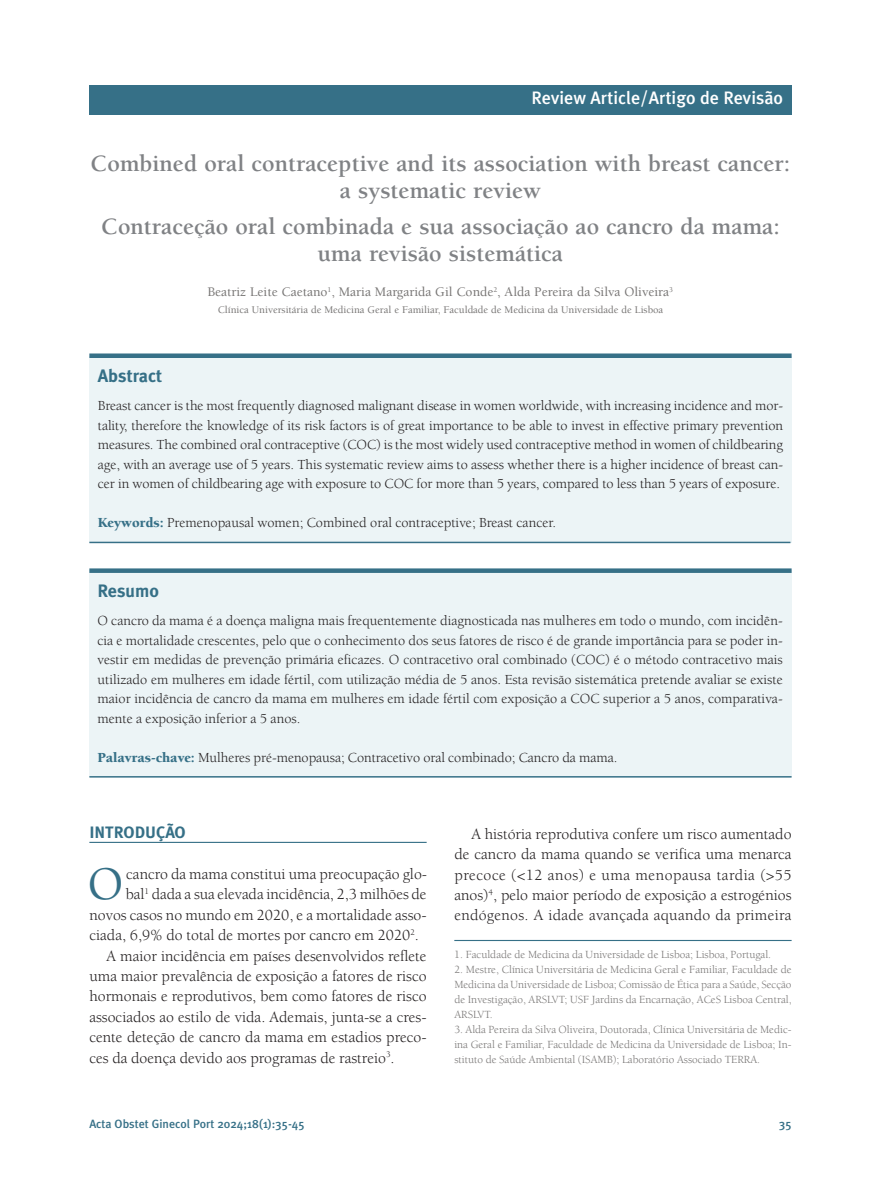
<style>
.page{position:relative;width:881px;height:1191px;background:#fff}
.page>*{position:absolute;margin:0;border:0;box-sizing:border-box;transform-origin:0 0}
.t1{font:500 47.85px "Berkeley";color:#367087}
.t2{font:700 24px/27px "Berkeley";color:#808285;text-align:center}
.t3{font:500 18px "Meta Plus";color:#fff}
.t4{font:700 18px "Meta Plus";color:#367087}
.t5{font:700 16.5px "Meta Plus";color:#367087}
.t6{font:15.75px/20.4px "Berkeley";color:#231f20;text-align:justify}
.t7{font:14.25px/19.5px "Berkeley";letter-spacing:-.005em;color:#231f20;text-align:justify}
.t8{font:500 13.5px "Berkeley";color:#777574}
.t9{font:500 12px "Meta Plus";color:#367087}
.t10{font:11.25px/15px "Berkeley";color:#777574;text-align:justify}
.t11{font:500 10.5px "Berkeley";color:#777574}
.s1{font-weight:900;color:#367087}
</style>
<div class="page">
<div style="left:89px;top:85px;width:702px;height:29px;background:#367087"></div>
<hr style="left:454px;top:940px;width:337px;height:1px;background:#367087">
<div style="left:89px;top:356px;width:702px;height:186px;background:#ecf4f6"></div>
<div style="left:89px;top:353px;width:702px;height:5px;background:#367087"></div>
<hr style="left:89px;top:541px;width:701px;height:2px;background:#367087">
<hr style="left:89px;top:842px;width:337px;height:1px;background:#367087">
<div style="left:89px;top:570px;width:702px;height:207px;background:#ecf4f6"></div>
<div style="left:89px;top:568px;width:702px;height:5px;background:#367087"></div>
<hr style="left:89px;top:776px;width:702px;height:1px;background:#367087">
<p class="t3" style="left:531px;top:88px;width:253px">Review Article/Artigo de Revisão</p>
<h2 class="t2" style="left:91px;top:152px;width:701px">Combined oral contraceptive and its association with breast cancer: a systematic review</h2>
<h2 class="t2" style="left:101px;top:214px;width:679px">Contraceção oral combinada e sua associação ao cancro da mama: uma revisão sistemática</h2>
<p class="t8" style="left:208px;top:286px;width:466px">Beatriz Leite Caetano<sup>1</sup>, Maria Margarida Gil Conde<sup>2</sup>, Alda Pereira da Silva Oliveira<sup>3</sup></p>
<p class="t11" style="left:218px;top:305px;width:447px">Clínica Universitária de Medicina Geral e Familiar, Faculdade de Medicina da Universidade de Lisboa</p>
<p class="t4" style="left:98px;top:365px;width:66px">Abstract</p>
<p class="t7" style="left:98px;top:397px;width:686px">Breast cancer is the most frequently diagnosed malignant disease in women worldwide, with increasing incidence and mor&shy;tality, therefore the knowledge of its risk factors is of great importance to be able to invest in effective primary prevention measures. The combined oral contraceptive (COC) is the most widely used contraceptive method in women of childbearing age, with an average use of 5 years. This systematic review aims to assess whether there is a higher incidence of breast can&shy;cer in women of childbearing age with exposure to COC for more than 5 years, compared to less than 5 years of exposure.</p>
<p class="t7" style="left:98px;top:514px;width:460px"><span class="s1">Keywords:</span> Premenopausal women; Combined oral contraceptive; Breast cancer.</p>
<p class="t4" style="left:97px;top:580px;width:63px">Resumo</p>
<p class="t7" style="left:97px;top:612px;width:686px">O cancro da mama é a doença maligna mais frequentemente diagnosticada nas mulheres em todo o mundo, com incidên&shy;cia e mortalidade crescentes, pelo que o conhecimento dos seus fatores de risco é de grande importância para se poder in&shy;vestir em medidas de prevenção primária eficazes. O contracetivo oral combinado (COC) é o método contracetivo mais utilizado em mulheres em idade fértil, com utilização média de 5 anos. Esta revisão sistemática pretende avaliar se existe maior incidência de cancro da mama em mulheres em idade fértil com exposição a COC superior a 5 anos, comparativa&shy;mente a exposição inferior a 5 anos.</p>
<p class="t7" style="left:97px;top:749px;width:521px"><span class="s1">Palavras-chave:</span> Mulheres pré-menopausa; Contracetivo oral combinado; Cancro da mama.</p>
<p class="t5" style="left:89px;top:823px;width:98px">INTRODUÇÃO</p>
<h1 class="t1" style="left:88px;top:865px;width:37px">O</h1>
<p class="t6" style="left:126px;top:865px;width:302px">cancro da mama constitui uma preocupação glo-</p>
<p class="t6" style="left:126px;top:885px;width:302px">bal<sup>1</sup> dada a sua elevada incidência, 2,3 milhões de</p>
<p class="t6" style="left:89px;top:906px;width:338px">novos casos no mundo em 2020, e a mortalidade asso-</p>
<p class="t6" style="left:89px;top:926px;width:331px">ciada, 6,9% do total de mortes por cancro em 2020<sup>2</sup>.</p>
<p class="t6" style="left:106px;top:946px;width:321px">A maior incidência em países desenvolvidos reflete</p>
<p class="t6" style="left:89px;top:967px;width:338px">uma maior prevalência de exposição a fatores de risco</p>
<p class="t6" style="left:89px;top:987px;width:338px">hormonais e reprodutivos, bem como fatores de risco</p>
<p class="t6" style="left:89px;top:1008px;width:338px">associados ao estilo de vida. Ademais, junta-se a cres-</p>
<p class="t6" style="left:89px;top:1028px;width:338px">cente deteção de cancro da mama em estadios preco-</p>
<p class="t6" style="left:89px;top:1048px;width:306px">ces da doença devido aos programas de rastreio<sup>3</sup>.</p>
<p class="t6" style="left:454px;top:825px;width:338px;text-indent:17px">A história reprodutiva confere um risco aumentado de cancro da mama quando se verifica uma menarca precoce (&lt;12 anos) e uma menopausa tardia (&gt;55 anos)<sup>4</sup>, pelo maior período de exposição a estrogénios endógenos. A idade avançada aquando da primeira</p>
<p class="t10" style="left:454px;top:947px;width:318px">1. Faculdade de Medicina da Universidade de Lisboa; Lisboa, Portugal.</p>
<p class="t10" style="left:454px;top:962px;width:338px">2. Mestre, Clínica Universitária de Medicina Geral e Familiar, Faculdade de Medicina da Universidade de Lisboa; Comissão de Ética para a Saúde, Secção de Investigação, ARSLVT; USF Jardins da Encarnação, ACeS Lisboa Central, ARSLVT.</p>
<p class="t10" style="left:454px;top:1022px;width:338px">3. Alda Pereira da Silva Oliveira, Doutorada, Clínica Universitária de Medic&shy;ina Geral e Familiar, Faculdade de Medicina da Universidade de Lisboa; In&shy;stituto de Saúde Ambiental (ISAMB); Laboratório Associado TERRA.</p>
<p class="t9" style="left:89px;top:1117px;width:216px">Acta Obstet Ginecol Port 2024;18(1):35-45</p>
<p class="t9" style="left:778px;top:1117px;width:14px">35</p>
</div>
